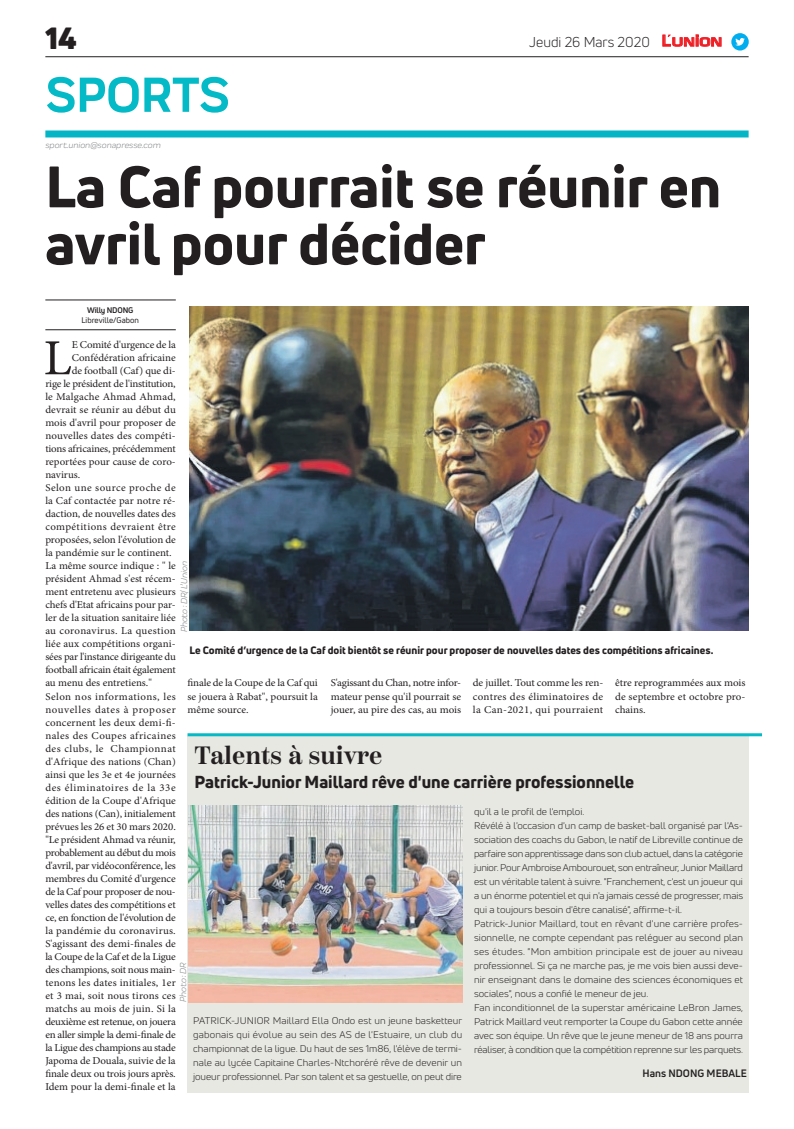
<style>
.page{position:relative;width:794px;height:1129px;background:#fff}
.page>*{position:absolute;margin:0;border:0;box-sizing:border-box;transform-origin:0 0}
.t1{font:800 57px/57px "Uni Neue";color:#231f20}
.t2{font:700 51px "Praktika";color:#03bac6}
.t3{font:50.5px "Minion Pro";color:#231f20;scale:1.04 1}
.t4{font:900 30px "Uni Neue";color:#231f20}
.t5{font:600 25px "Scotch Deck";color:#231f20}
.t6{font:800 17px "Uni Neue";color:#231f20}
.t7{font:14px "Uni Neue";color:#231f20}
.t8{font:10.5px/13px "Minion Pro";letter-spacing:-.005em;color:#231f20;text-align:justify;scale:1.04 1}
.t9{font:10.5px/13px "Minion Pro";letter-spacing:-.005em;color:#231f20;text-align:justify;scale:1.05 1}
.t10{font:800 10.5px "Uni Neue";color:#231f20}
.t11{font:10.5px "Minion Pro";letter-spacing:-.025em;color:#231f20;scale:1.04 1}
.t12{font:10.5px "Minion Pro";letter-spacing:.015em;color:#231f20;scale:1.04 1}
.t13{font:10.5px "Minion Pro";letter-spacing:.02em;color:#231f20;scale:1.04 1}
.t14{font:10.5px "Minion Pro";letter-spacing:.035em;color:#231f20;scale:1.04 1}
.t15{font:10.5px "Minion Pro";letter-spacing:.03em;color:#231f20;scale:1.04 1}
.t16{font:10.5px "Minion Pro";letter-spacing:.04em;color:#231f20;scale:1.04 1}
.t17{font:10.5px "Minion Pro";letter-spacing:.05em;color:#231f20;scale:1.04 1}
.t18{font:10.5px "Minion Pro";letter-spacing:-.03em;color:#231f20;scale:1.04 1}
.t19{font:700 10.5px "Uni Neue";color:#231f20}
.t20{font:9.5px/14px "Uni Neue";color:#231f20;text-align:justify;scale:1.07 1}
.t21{font:italic 9px "Praktika";color:#818386}
.t22{font:8px "Uni Neue";color:#231f20}
.t23{font:700 8px "Uni Neue";letter-spacing:-.02em;color:#231f20}
.s1{font-family:"Eurostile";font-weight:600;font-size:14.9px;color:#ee1d23}
.s2{font-family:"Eurostile";font-weight:600;font-size:11.4px;color:#ee1d23}
</style>
<div class="page">
<hr style="left:45px;top:56px;width:703px;height:1px;background:#231f20">
<div style="left:45px;top:130px;width:703px;height:7px;background:#04b6c5"></div>
<svg style="left:662px;top:34px;width:60px;height:13px"></svg>
<div style="left:731px;top:33px;width:17px;height:18px;background:#00aeef;border-radius:50%"></div>
<svg style="left:735px;top:38px;width:10px;height:8px"></svg>
<hr style="left:45px;top:329px;width:131px;height:1px;background:#231f20">
<hr style="left:45px;top:300px;width:131px;height:1px;background:#231f20">
<div style="left:187px;top:735px;width:561px;height:356px;background:#e7e8e2"></div>
<hr style="left:187px;top:733px;width:575px;height:3px;background:#03bac6">
<img style="left:189px;top:805px;width:274px;height:197px">
<img style="left:189px;top:307px;width:559px;height:323px">
<h3 class="t4" style="left:45px;top:17px;width:33px">14</h3>
<h2 class="t2" style="left:46px;top:54px;width:185px">SPORTS</h2>
<p class="t21" style="left:45px;top:139px;width:117px">sport.union@sonapresse.com</p>
<h3 class="t7" style="left:529px;top:33px;width:194px">Jeudi 26 Mars 2020 <span class="s1">L</span><span class="s2">UNION</span></h3>
<h1 class="t1" style="left:45px;top:157px;width:677px">La Caf pourrait se réunir en avril pour décider</h1>
<p class="t23" style="left:87px;top:305px;width:48px">Willy NDONG</p>
<p class="t22" style="left:82px;top:315px;width:59px">Libreville/Gabon</p>
<h3 class="t3" style="left:43px;top:324px;width:29px">L</h3>
<p class="t8" style="left:72px;top:338px;width:102px">E Comité d'urgence de la</p>
<p class="t8" style="left:72px;top:351px;width:102px">Confédération africaine</p>
<p class="t8" style="left:72px;top:364px;width:102px">de football (Caf) que di-</p>
<p class="t8" style="left:45px;top:377px;width:127px">rige le président de l'institution,</p>
<p class="t13" style="left:45px;top:390px;width:127px">le Malgache Ahmad Ahmad,</p>
<p class="t8" style="left:45px;top:403px;width:127px">devrait se réunir au début du</p>
<p class="t8" style="left:45px;top:416px;width:127px">mois d'avril pour proposer de</p>
<p class="t12" style="left:45px;top:429px;width:127px">nouvelles dates des compéti-</p>
<p class="t8" style="left:45px;top:442px;width:127px">tions africaines, précédemment</p>
<p class="t8" style="left:45px;top:455px;width:127px">reportées pour cause de coro-</p>
<p class="t8" style="left:45px;top:468px;width:35px">navirus.</p>
<p class="t15" style="left:45px;top:481px;width:127px">Selon une source proche de</p>
<p class="t8" style="left:45px;top:494px;width:127px">la Caf contactée par notre ré-</p>
<p class="t8" style="left:45px;top:507px;width:127px">daction, de nouvelles dates des</p>
<p class="t14" style="left:45px;top:520px;width:127px">compétitions devraient être</p>
<p class="t8" style="left:45px;top:533px;width:127px">proposées, selon l'évolution de</p>
<p class="t8" style="left:45px;top:546px;width:123px">la pandémie sur le continent.</p>
<p class="t8" style="left:45px;top:559px;width:127px">La même source indique : " le</p>
<p class="t8" style="left:45px;top:572px;width:127px">président Ahmad s'est récem-</p>
<p class="t8" style="left:45px;top:585px;width:127px">ment entretenu avec plusieurs</p>
<p class="t8" style="left:45px;top:598px;width:127px">chefs d'Etat africains pour par-</p>
<p class="t8" style="left:45px;top:611px;width:127px">ler de la situation sanitaire liée</p>
<p class="t15" style="left:45px;top:624px;width:127px">au coronavirus. La question</p>
<p class="t8" style="left:45px;top:637px;width:127px">liée aux compétitions organi-</p>
<p class="t8" style="left:45px;top:650px;width:127px">sées par l'instance dirigeante du</p>
<p class="t8" style="left:45px;top:663px;width:127px">football africain était également</p>
<p class="t8" style="left:45px;top:676px;width:104px">au menu des entretiens."</p>
<p class="t16" style="left:45px;top:689px;width:127px">Selon nos informations, les</p>
<p class="t17" style="left:45px;top:702px;width:127px">nouvelles dates à proposer</p>
<p class="t12" style="left:45px;top:715px;width:127px">concernent les deux demi-fi-</p>
<p class="t14" style="left:45px;top:728px;width:127px">nales des Coupes africaines</p>
<p class="t16" style="left:45px;top:741px;width:127px">des clubs, le Championnat</p>
<p class="t8" style="left:45px;top:754px;width:127px">d'Afrique des nations (Chan)</p>
<p class="t8" style="left:45px;top:767px;width:127px">ainsi que les 3e et 4e journées</p>
<p class="t17" style="left:45px;top:780px;width:127px">des éliminatoires de la 33e</p>
<p class="t8" style="left:45px;top:793px;width:127px">édition de la Coupe d'Afrique</p>
<p class="t8" style="left:45px;top:806px;width:127px">des nations (Can), initialement</p>
<p class="t8" style="left:45px;top:819px;width:127px">prévues les 26 et 30 mars 2020.</p>
<p class="t8" style="left:45px;top:832px;width:127px">"Le président Ahmad va réunir,</p>
<p class="t18" style="left:45px;top:845px;width:127px">probablement au début du mois</p>
<p class="t8" style="left:45px;top:858px;width:127px">d'avril, par vidéoconférence, les</p>
<p class="t8" style="left:45px;top:871px;width:127px">membres du Comité d'urgence</p>
<p class="t11" style="left:45px;top:884px;width:127px">de la Caf pour proposer de nou-</p>
<p class="t8" style="left:45px;top:897px;width:127px">velles dates des compétitions et</p>
<p class="t8" style="left:45px;top:910px;width:127px">ce, en fonction de l'évolution de</p>
<p class="t13" style="left:45px;top:923px;width:127px">la pandémie du coronavirus.</p>
<p class="t8" style="left:45px;top:936px;width:127px">S'agissant des demi-finales de</p>
<p class="t8" style="left:45px;top:949px;width:127px">la Coupe de la Caf et de la Ligue</p>
<p class="t11" style="left:45px;top:962px;width:127px">des champions, soit nous main-</p>
<p class="t13" style="left:45px;top:975px;width:127px">tenons les dates initiales, 1er</p>
<p class="t12" style="left:45px;top:988px;width:127px">et 3 mai, soit nous tirons ces</p>
<p class="t8" style="left:45px;top:1001px;width:127px">matchs au mois de juin. Si la</p>
<p class="t8" style="left:45px;top:1014px;width:127px">deuxième est retenue, on jouera</p>
<p class="t8" style="left:45px;top:1027px;width:127px">en aller simple la demi-finale de</p>
<p class="t11" style="left:45px;top:1040px;width:127px">la Ligue des champions au stade</p>
<p class="t8" style="left:45px;top:1053px;width:127px">Japoma de Douala, suivie de la</p>
<p class="t8" style="left:45px;top:1066px;width:127px">finale deux ou trois jours après.</p>
<p class="t8" style="left:45px;top:1079px;width:127px">Idem pour la demi-finale et la</p>
<p class="t21" style="left:178px;top:632px;width:73px;rotate:-90deg">Photo : DR/ L’Union</p>
<p class="t10" style="left:189px;top:642px;width:525px">Le Comité d’urgence de la Caf doit bientôt se réunir pour proposer de nouvelles dates des compétitions africaines.</p>
<p class="t8" style="left:187px;top:676px;width:127px">finale de la Coupe de la Caf qui se jouera à Rabat", poursuit la même source.</p>
<p class="t9" style="left:331px;top:676px;width:126px">S'agissant du Chan, notre infor&shy;mateur pense qu'il pourrait se jouer, au pire des cas, au mois</p>
<p class="t9" style="left:473px;top:676px;width:126px">de juillet. Tout comme les ren&shy;contres des éliminatoires de la Can-2021, qui pourraient</p>
<p class="t9" style="left:615px;top:676px;width:126px">être reprogrammées aux mois de septembre et octobre pro&shy;chains.</p>
<h3 class="t5" style="left:195px;top:740px;width:189px">Talents à suivre</h3>
<h3 class="t6" style="left:195px;top:770px;width:441px">Patrick-Junior Maillard rêve d'une carrière professionnelle</h3>
<p class="t20" style="left:474px;top:804px;width:253px;text-align:left">qu'il a le profil de l'emploi.<br>Révélé à l'occasion d'un camp de basket-ball organisé par l'As&shy;sociation des coachs du Gabon, le natif de Libreville continue de parfaire son apprentissage dans son club actuel, dans la catégorie junior. Pour Ambroise Ambourouet, son entraîneur, Junior Maillard est un véritable talent à suivre. "Franchement, c'est un joueur qui a un énorme potentiel et qui n'a jamais cessé de progresser, mais qui a toujours besoin d'être canalisé", affirme-t-il.<br>Patrick-Junior Maillard, tout en rêvant d'une carrière profes&shy;sionnelle, ne compte cependant pas reléguer au second plan ses études. "Mon ambition principale est de jouer au niveau professionnel. Si ça ne marche pas, je me vois bien aussi deve&shy;nir enseignant dans le domaine des sciences économiques et sociales", nous a confié le meneur de jeu.<br>Fan inconditionnel de la superstar américaine LeBron James, Patrick Maillard veut remporter la Coupe du Gabon cette année avec son équipe. Un rêve que le jeune meneur de 18 ans pourra réaliser, à condition que la compétition reprenne sur les parquets.</p>
<p class="t21" style="left:177px;top:1001px;width:41px;rotate:-90deg">Photo : DR</p>
<p class="t20" style="left:193px;top:1013px;width:253px">PATRICK-JUNIOR Maillard Ella Ondo est un jeune basketteur gabonais qui évolue au sein des AS de l'Estuaire, un club du championnat de la ligue. Du haut de ses 1m86, l'élève de termi&shy;nale au lycée Capitaine Charles-Ntchoréré rêve de devenir un joueur professionnel. Par son talent et sa gestuelle, on peut dire</p>
<p class="t19" style="left:642px;top:1066px;width:106px">Hans NDONG MEBALE</p>
</div>
